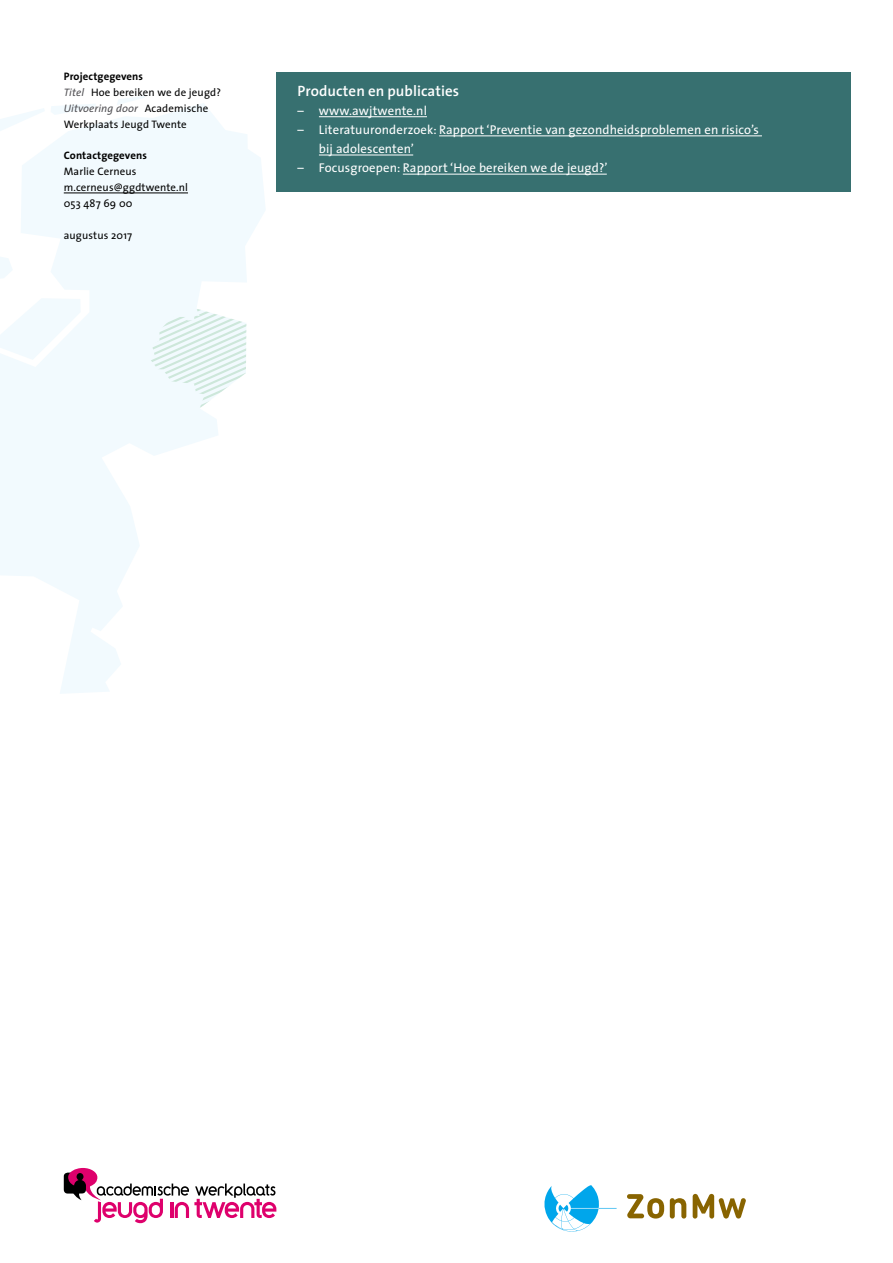
<style>
.page{position:relative;width:893px;height:1263px;background:#fff}
.page>*{position:absolute;margin:0;border:0;box-sizing:border-box;transform-origin:0 0}
.ZonMw_AWJ_subkop3-di{font:600 15px "The Sans";letter-spacing:.005em;color:#fff}
.ZonMw_plat-diap{font:12.75px/19.2px "The Sans";letter-spacing:.01em;color:#fff}
.ZonMw_begeleidende_t{font:10.8px/15.9px "The Sans";letter-spacing:.01em;color:#000}
.ZonMw_begeleidende_t-2{font:700 10.8px "The Sans";letter-spacing:.01em;color:#000}
.s1{font-style:italic;color:#504f53}
</style>
<div class="page">
<svg style="left:627px;top:1194px;width:37px;height:24px"></svg>
<svg style="left:693px;top:1194px;width:53px;height:24px"></svg>
<svg style="left:670px;top:1198px;width:16px;height:20px"></svg>
<svg style="left:544px;top:1185px;width:73px;height:47px"></svg>
<svg style="left:0;top:96px;width:265px;height:598px;fill:#f2fafe"></svg>
<svg style="left:151px;top:309px;width:95px;height:99px"></svg>
<svg style="left:64px;top:1168px;width:212px;height:55px"></svg>
<div style="left:276px;top:72px;width:574px;height:119px;background:#377070"></div>
<hr style="left:319px;top:116px;width:108px;height:1px;background:#fff">
<hr style="left:439px;top:136px;width:323px;height:1px;background:#fff">
<hr style="left:319px;top:155px;width:94px;height:1px;background:#fff">
<hr style="left:403px;top:174px;width:204px;height:1px;background:#fff">
<hr style="left:64px;top:193px;width:124px;height:1px;background:#000">
<p class="ZonMw_begeleidende_t-2" style="left:64px;top:67px;width:81px">Projectgegevens</p>
<p class="ZonMw_begeleidende_t" style="left:64px;top:84px;width:159px"><span class="s1">Titel</span> Hoe bereiken we de jeugd?</p>
<p class="ZonMw_begeleidende_t" style="left:64px;top:100px;width:146px"><span class="s1">Uitvoering door</span> Academische<br>Werkplaats Jeugd Twente</p>
<p class="ZonMw_begeleidende_t-2" style="left:64px;top:147px;width:85px">Contactgegevens</p>
<p class="ZonMw_begeleidende_t" style="left:64px;top:163px;width:74px">Marlie Cerneus</p>
<p class="ZonMw_begeleidende_t" style="left:64px;top:179px;width:126px">m.cerneus@ggdtwente.nl</p>
<p class="ZonMw_begeleidende_t" style="left:64px;top:195px;width:70px">053 487 69 00</p>
<p class="ZonMw_begeleidende_t" style="left:64px;top:227px;width:70px">augustus 2017</p>
<p class="ZonMw_AWJ_subkop3-di" style="left:298px;top:78px;width:163px">Producten en publicaties</p>
<p class="ZonMw_plat-diap" style="left:298px;top:101px;width:131px">– www.awjtwente.nl</p>
<p class="ZonMw_plat-diap" style="left:319px;top:120px;width:441px;text-indent:-21px">– Literatuuronderzoek: Rapport ‘Preventie van gezondheidsproblemen en risico’s bij adolescenten’</p>
<p class="ZonMw_plat-diap" style="left:298px;top:158px;width:311px">– Focusgroepen: Rapport ‘Hoe bereiken we de jeugd?’</p>
</div>
